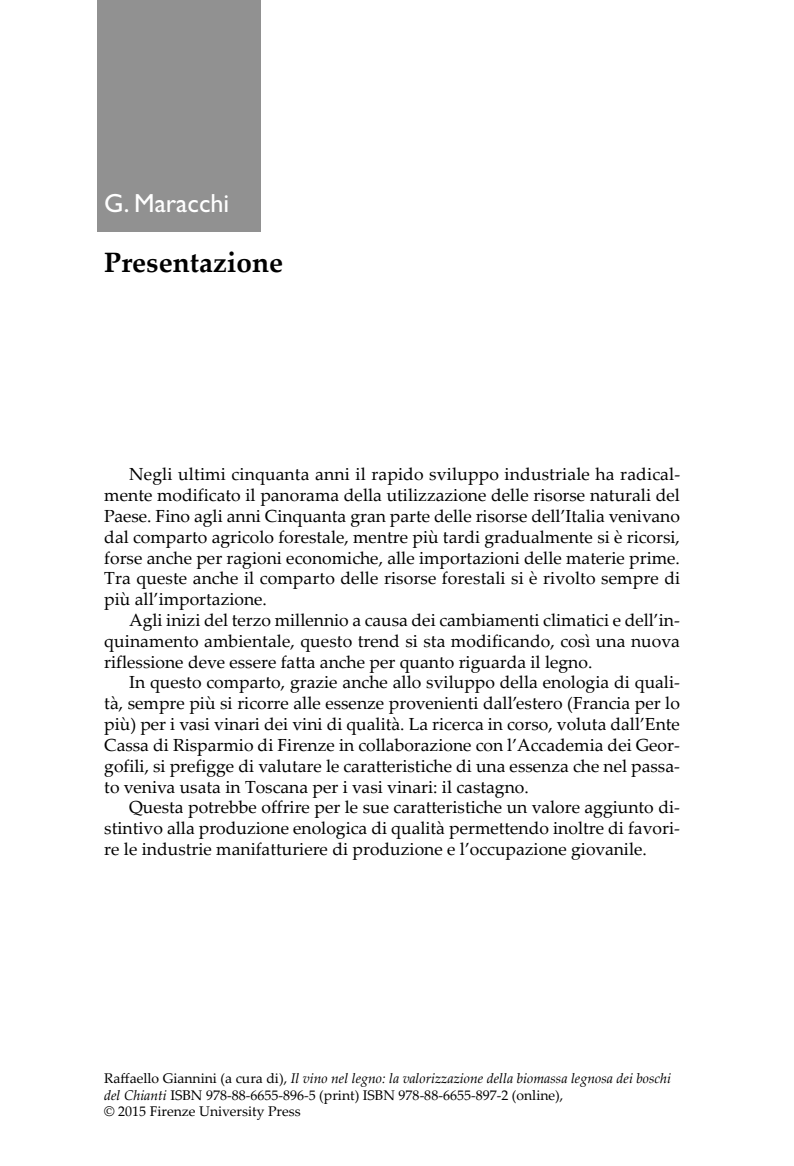
<style>
.page{position:relative;width:794px;height:1166px;background:#fff}
.page>*{position:absolute;margin:0;border:0;box-sizing:border-box;transform-origin:0 0}
.t1{font:700 28px "Palatino Linotype";color:#000}
.t2{font:26.25px "Gill Sans Std";color:#fff}
.t3{font:17.5px/20.8px "Palatino Linotype";color:#000;text-align:justify}
.t4{font:14px/16.8px "Palatino Linotype";color:#000}
.s1{font-style:italic}
</style>
<div class="page">
<div style="left:97px;top:0;width:164px;height:232px;background:#919191"></div>
<h2 class="t2" style="left:104px;top:188px;width:127px">G. Maracchi</h2>
<h1 class="t1" style="left:104px;top:242px;width:180px">Presentazione</h1>
<p class="t3" style="left:104px;top:463px;width:577px;text-indent:25px">Negli ultimi cinquanta anni il rapido sviluppo industriale ha radical&shy;mente modificato il panorama della utilizzazione delle risorse naturali del Paese. Fino agli anni Cinquanta gran parte delle risorse dell’Italia venivano dal comparto agricolo forestale, mentre più tardi gradualmente si è ricorsi, forse anche per ragioni economiche, alle importazioni delle materie prime.<br>Tra queste anche il comparto delle risorse forestali si è rivolto sempre di più all’importazione.</p>
<p class="t3" style="left:104px;top:609px;width:577px;text-indent:25px">Agli inizi del terzo millennio a causa dei cambiamenti climatici e dell’in&shy;quinamento ambientale, questo trend si sta modificando, così una nuova riflessione deve essere fatta anche per quanto riguarda il legno.</p>
<p class="t3" style="left:104px;top:671px;width:577px;text-indent:25px">In questo comparto, grazie anche allo sviluppo della enologia di quali&shy;tà, sempre più si ricorre alle essenze provenienti dall’estero (Francia per lo più) per i vasi vinari dei vini di qualità. La ricerca in corso, voluta dall’Ente Cassa di Risparmio di Firenze in collaborazione con l’Accademia dei Geor&shy;gofili, si prefigge di valutare le caratteristiche di una essenza che nel passa&shy;to veniva usata in Toscana per i vasi vinari: il castagno.</p>
<p class="t3" style="left:104px;top:796px;width:577px;text-indent:25px">Questa potrebbe offrire per le sue caratteristiche un valore aggiunto di&shy;stintivo alla produzione enologica di qualità permettendo inoltre di favori&shy;re le industrie manifatturiere di produzione e l’occupazione giovanile.</p>
<p class="t4" style="left:104px;top:1069px;width:568px">Raffaello Giannini (a cura di), <span class="s1">Il vino nel legno: la valorizzazione della biomassa legnosa dei boschi del Chianti</span> ISBN 978-88-6655-896-5 (print) ISBN 978-88-6655-897-2 (online),<br>© 2015 Firenze University Press</p>
</div>
